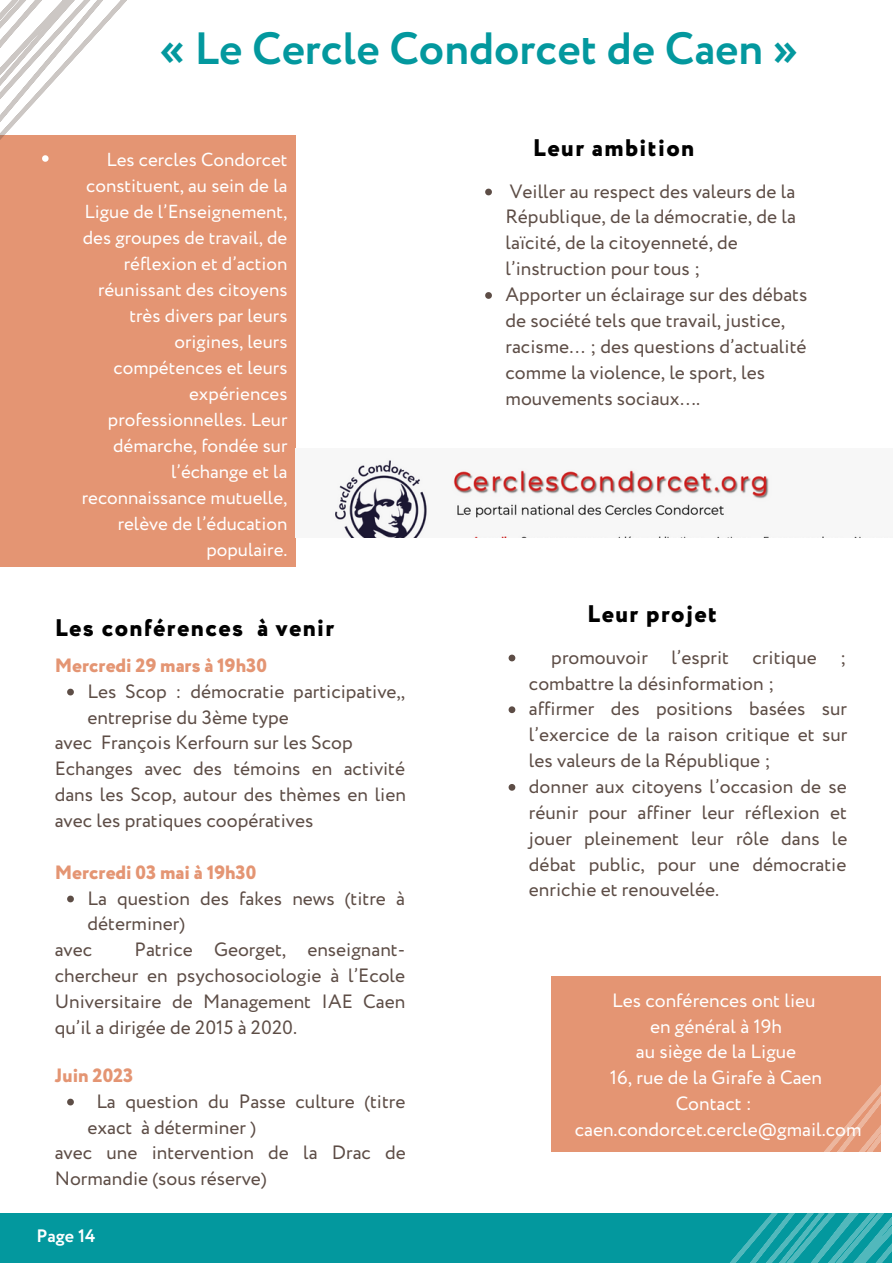
<style>
.page{position:relative;width:893px;height:1264px;background:#fff}
.page>*{position:absolute;margin:0;border:0;box-sizing:border-box;transform-origin:0 0}
.t1{font:700 45.15px "Circe";color:#03989e}
.t2{font:800 24px "Circe";letter-spacing:.06em;color:#000}
.t3{font:19.2px/25.8px "Circe";color:#5d4d46}
.t4{font:19.2px/25.8px "Circe";color:#fff;text-align:center}
.t5{font:800 19.2px "Circe";color:#e49573}
.t6{font:18.9px/26.1px "Circe";color:#fff;text-align:right}
.t7{font:700 18px "Circe";color:#fff}
</style>
<div class="page">
<div style="left:0;top:1213px;width:891px;height:49px;background:#03989e"></div>
<div style="left:0;top:135px;width:296px;height:432px;background:#e49573"></div>
<img style="left:334px;top:460px;width:527px;height:77px">
<svg style="left:485px;top:189px;width:7px;height:6px"></svg>
<svg style="left:485px;top:292px;width:7px;height:7px"></svg>
<svg style="left:508px;top:654px;width:7px;height:7px"></svg>
<svg style="left:508px;top:706px;width:7px;height:7px"></svg>
<svg style="left:508px;top:784px;width:7px;height:6px"></svg>
<svg style="left:67px;top:1098px;width:7px;height:7px"></svg>
<svg style="left:67px;top:688px;width:7px;height:7px"></svg>
<svg style="left:67px;top:895px;width:7px;height:7px"></svg>
<svg style="left:551px;top:976px;width:341px;height:286px;fill:#e49573"></svg>
<svg style="left:0;top:0;width:127px;height:162px"></svg>
<h1 class="t1" style="left:159px;top:18px;width:640px">« Le Cercle Condorcet de Caen »</h1>
<p class="t6" style="left:82px;top:147px;width:207px">Les cercles Condorcet constituent, au sein de la<br>Ligue de l’Enseignement, des groupes de travail, de réflexion et d’action réunissant des citoyens très divers par leurs origines, leurs compétences et leurs expériences professionnelles. Leur démarche, fondée sur l’échange et la reconnaissance mutuelle, relève de l’éducation populaire.</p>
<p class="t2" style="left:55px;top:612px;width:281px">Les conférences à venir</p>
<p class="t5" style="left:55px;top:652px;width:213px">Mercredi 29 mars à 19h30</p>
<p class="t3" style="left:87px;top:679px;width:319px">Les Scop : démocratie participative,, entreprise du 3ème type</p>
<p class="t3" style="left:55px;top:731px;width:353px">avec François Kerfourn sur les Scop Echanges avec des témoins en activité dans les Scop, autour des thèmes en lien avec les pratiques coopératives</p>
<p class="t5" style="left:55px;top:859px;width:203px">Mercredi 03 mai à 19h30</p>
<p class="t3" style="left:87px;top:886px;width:319px">La question des fakes news (titre à déterminer)</p>
<p class="t3" style="left:55px;top:938px;width:352px;text-align:justify;text-indent:80px">Patrice Georget, enseignant&shy;chercheur en psychosociologie à l’Ecole Universitaire de Management IAE Caen qu’il a dirigée de 2015 à 2020.</p>
<p class="t3" style="left:55px;top:938px;width:39px">avec</p>
<p class="t5" style="left:55px;top:1062px;width:80px">Juin 2023</p>
<p class="t3" style="left:87px;top:1089px;width:319px;text-indent:9px">La question du Passe culture (titre exact à déterminer )</p>
<p class="t3" style="left:55px;top:1141px;width:352px">avec une intervention de la Drac de<br>Normandie (sous réserve)</p>
<p class="t7" style="left:37px;top:1223px;width:60px">Page 14</p>
<p class="t2" style="left:533px;top:132px;width:163px">Leur ambition</p>
<p class="t3" style="left:505px;top:179px;width:303px">Veiller au respect des valeurs de la<br>République, de la démocratie, de la laïcité, de la citoyenneté, de l’instruction pour tous ;<br>Apporter un éclairage sur des débats de société tels que travail, justice, racisme… ; des questions d’actualité comme la violence, le sport, les mouvements sociaux….</p>
<p class="t2" style="left:587px;top:597px;width:131px">Leur projet</p>
<p class="t3" style="left:529px;top:645px;width:320px;text-indent:22px">promouvoir l’esprit critique ; combattre la désinformation ;<br>affirmer des positions basées sur l’exercice de la raison critique et sur les valeurs de la République ;<br>donner aux citoyens l’occasion de se réunir pour affiner leur réflexion et jouer pleinement leur rôle dans le débat public, pour une démocratie enrichie et renouvelée.</p>
<p class="t4" style="left:574px;top:988px;width:288px">Les conférences ont lieu<br>en général à 19h<br>au siège de la Ligue<br>16, rue de la Girafe à Caen<br>Contact : caen.condorcet.cercle@gmail.com</p>
</div>
